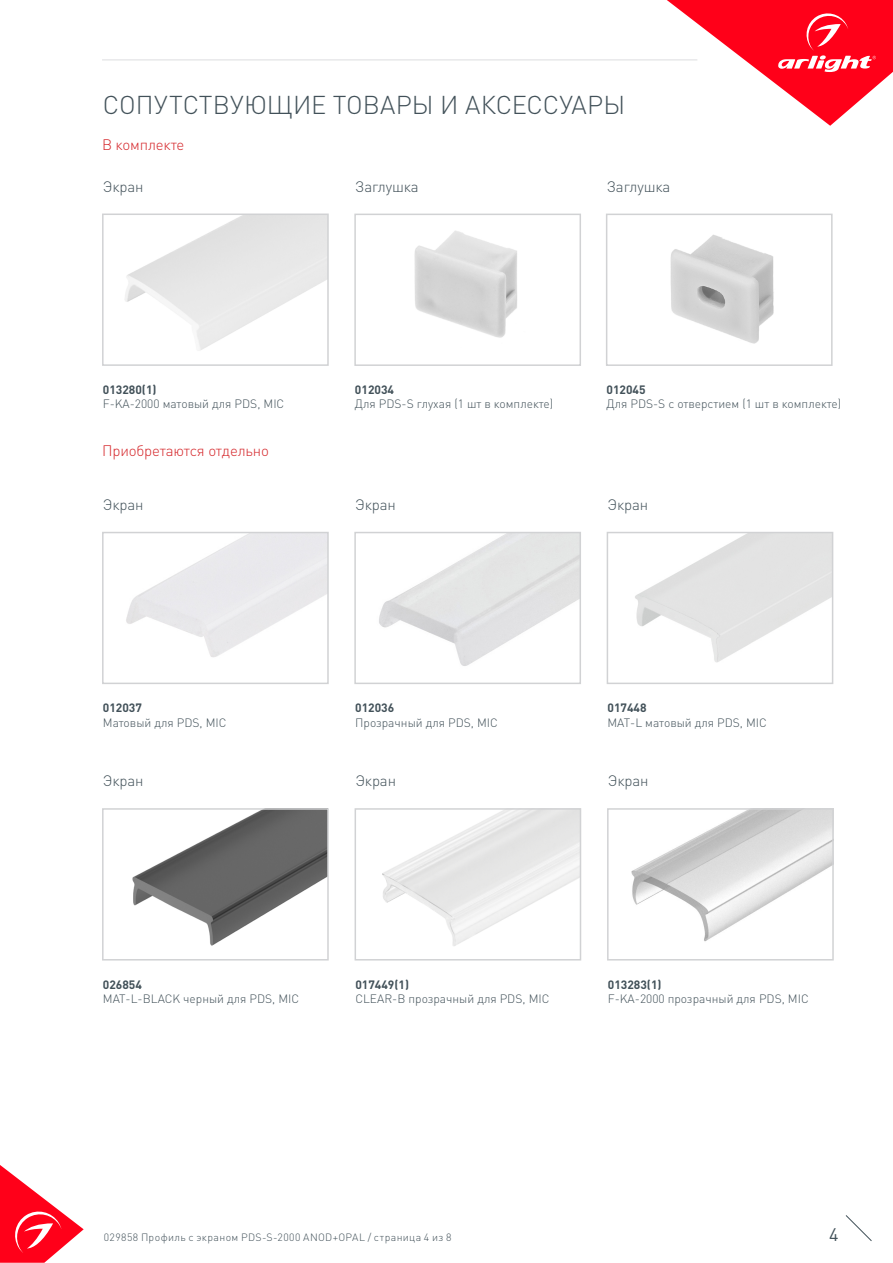
<style>
.page{position:relative;width:893px;height:1263px;background:#fff}
.page>*{position:absolute;margin:0;border:0;box-sizing:border-box;transform-origin:0 0}
.t1{font:300 25.5px "DIN Pro";color:#425159}
.t2{font:18px "DIN Pro";color:#425159}
.t3{font:300 15px "DIN Pro";letter-spacing:-.01em;color:#425159}
.t4{font:300 15px "DIN Pro";letter-spacing:-.01em;color:#d5262a}
.t5{font:300 12px "DIN Pro";color:#425159}
.t6{font:700 12px "DIN Pro";color:#425159}
.t7{font:300 10.5px "DIN Pro";letter-spacing:.04em;color:#425159}
</style>
<div class="page">
<svg style="left:0;top:1165px;width:84px;height:98px"></svg>
<svg style="left:845px;top:1215px;width:27px;height:26px"></svg>
<svg style="left:667px;top:0;width:226px;height:126px"></svg>
<hr style="left:102px;top:60px;width:595px;height:1px;background:#dcdddf">
<img style="left:125px;top:217px;width:201px;height:133px">
<div style="left:102px;top:214px;width:227px;height:152px;border:2px solid #d1d2d4"></div>
<img style="left:414px;top:230px;width:103px;height:108px">
<div style="left:354px;top:214px;width:227px;height:152px;border:2px solid #d1d2d4"></div>
<img style="left:670px;top:234px;width:104px;height:110px">
<div style="left:606px;top:214px;width:227px;height:152px;border:2px solid #d1d2d4"></div>
<div style="left:102px;top:532px;width:227px;height:152px;border:2px solid #d1d2d4"></div>
<img style="left:132px;top:811px;width:194px;height:135px">
<div style="left:102px;top:808px;width:227px;height:152px;border:2px solid #d1d2d4"></div>
<img style="left:379px;top:535px;width:199px;height:131px">
<div style="left:354px;top:532px;width:227px;height:152px;border:2px solid #d1d2d4"></div>
<img style="left:635px;top:535px;width:195px;height:128px">
<div style="left:607px;top:532px;width:226px;height:152px;border:2px solid #d1d2d4"></div>
<img style="left:631px;top:811px;width:200px;height:131px">
<div style="left:607px;top:808px;width:227px;height:152px;border:2px solid #d1d2d4"></div>
<img style="left:382px;top:811px;width:196px;height:135px">
<div style="left:355px;top:808px;width:226px;height:152px;border:2px solid #d1d2d4"></div>
<p class="t1" style="left:103px;top:87px;width:524px">СОПУТСТВУЮЩИЕ ТОВАРЫ И АКСЕССУАРЫ</p>
<p class="t4" style="left:102px;top:134px;width:84px">В комплекте</p>
<p class="t3" style="left:103px;top:176px;width:42px">Экран</p>
<p class="t3" style="left:355px;top:176px;width:65px">Заглушка</p>
<p class="t3" style="left:607px;top:176px;width:65px">Заглушка</p>
<p class="t6" style="left:103px;top:381px;width:55px">013280(1)</p>
<p class="t5" style="left:103px;top:396px;width:183px">F-KA-2000 матовый для PDS, MIC</p>
<p class="t4" style="left:102px;top:440px;width:168px">Приобретаются отдельно</p>
<p class="t3" style="left:103px;top:494px;width:42px">Экран</p>
<p class="t6" style="left:355px;top:381px;width:41px">012034</p>
<p class="t5" style="left:355px;top:396px;width:200px">Для PDS-S глухая (1 шт в комплекте)</p>
<p class="t3" style="left:355px;top:494px;width:42px">Экран</p>
<p class="t6" style="left:606px;top:381px;width:41px">012045</p>
<p class="t5" style="left:606px;top:396px;width:236px">Для PDS-S с отверстием (1 шт в комплекте)</p>
<p class="t3" style="left:607px;top:494px;width:42px">Экран</p>
<p class="t6" style="left:103px;top:700px;width:41px">012037</p>
<p class="t5" style="left:103px;top:714px;width:125px">Матовый для PDS, MIC</p>
<p class="t3" style="left:103px;top:771px;width:42px">Экран</p>
<p class="t6" style="left:355px;top:700px;width:41px">012036</p>
<p class="t5" style="left:355px;top:714px;width:144px">Прозрачный для PDS, MIC</p>
<p class="t3" style="left:355px;top:771px;width:42px">Экран</p>
<p class="t6" style="left:607px;top:700px;width:41px">017448</p>
<p class="t5" style="left:607px;top:714px;width:161px">MAT-L матовый для PDS, MIC</p>
<p class="t3" style="left:608px;top:771px;width:42px">Экран</p>
<p class="t6" style="left:103px;top:976px;width:41px">026854</p>
<p class="t5" style="left:103px;top:990px;width:198px">MAT-L-BLACK черный для PDS, MIC</p>
<p class="t6" style="left:355px;top:976px;width:55px">017449(1)</p>
<p class="t5" style="left:355px;top:990px;width:196px">CLEAR-B прозрачный для PDS, MIC</p>
<p class="t6" style="left:608px;top:976px;width:55px">013283(1)</p>
<p class="t5" style="left:608px;top:990px;width:202px">F-KA-2000 прозрачный для PDS, MIC</p>
<p class="t7" style="left:104px;top:1230px;width:349px">029858 Профиль с экраном PDS-S-2000 ANOD+OPAL / страница 4 из 8</p>
<h2 class="t2" style="left:829px;top:1222px;width:11px">4</h2>
</div>
